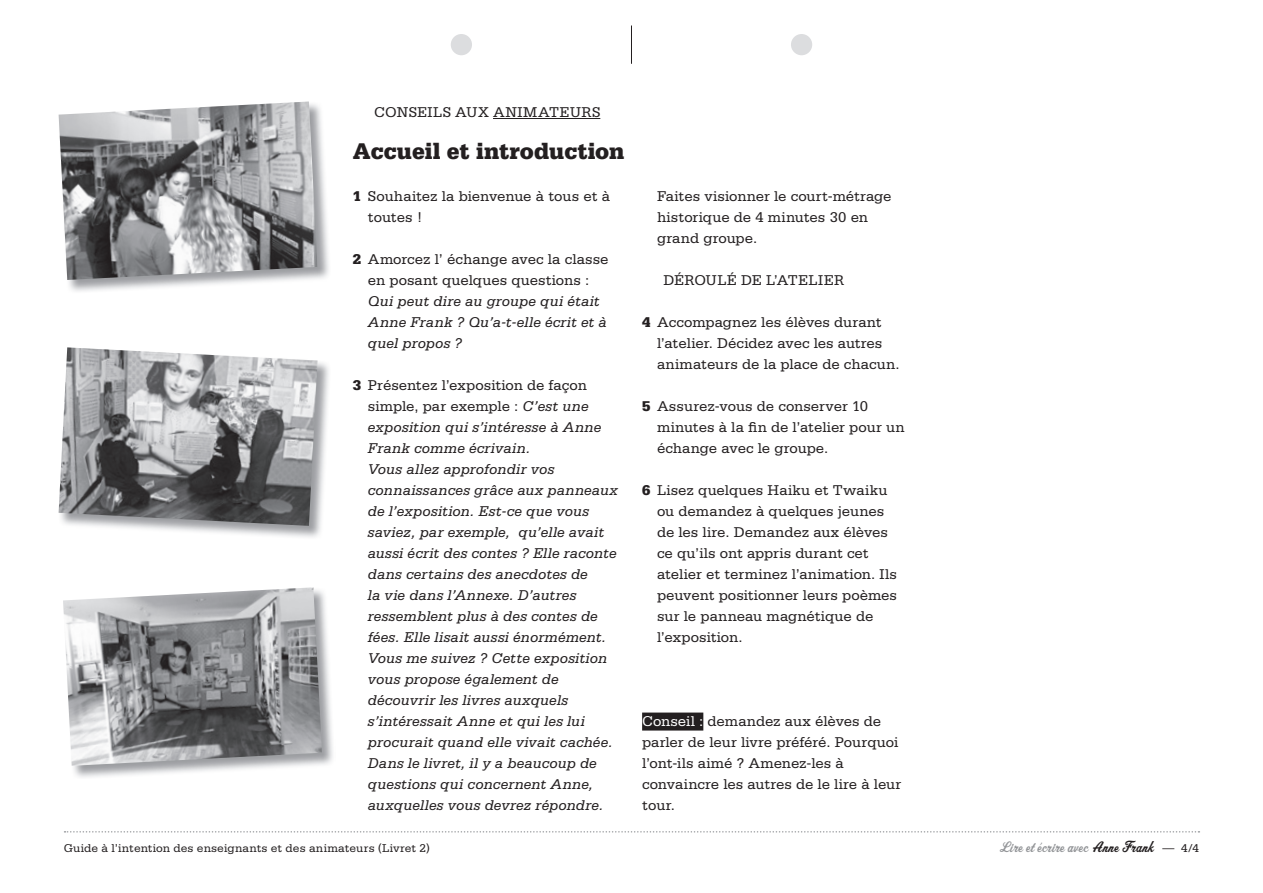
<style>
.page{position:relative;width:1263px;height:893px;background:#fff}
.page>*{position:absolute;margin:0;border:0;box-sizing:border-box;transform-origin:0 0}
.t1{font:900 24px "Serifa Std";letter-spacing:.005em;color:#231f20;scale:.96 1}
.t2{font:16.5px "OPTI Sport Script";letter-spacing:.005em;color:#939598}
.t3{font:15px/21px "Serifa Std";color:#231f20}
.t4{font:italic 15px/21px "Serifa Std";letter-spacing:.015em;color:#231f20}
.t5{font:15px "Serifa Std";letter-spacing:.025em;color:#231f20}
.t6{font:15px "Serifa Std";letter-spacing:.02em;color:#231f20}
.t7{font:12px "Serifa Std";letter-spacing:.01em;color:#231f20}
.s1{font-weight:900}
.s2{font-weight:900;font-style:normal}
.s3{font-style:normal}
.s4{color:#fff}
.s5{color:#231f20}
.s6{font-family:"Serifa Std";font-size:12px;color:#231f20}
</style>
<div class="page">
<svg style="left:65px;top:831px;width:1134px;height:2px"></svg>
<div style="left:451px;top:34px;width:21px;height:21px;background:#dcdddf;border-radius:50%"></div>
<div style="left:791px;top:34px;width:21px;height:21px;background:#dcdddf;border-radius:50%"></div>
<hr style="left:631px;top:26px;width:1px;height:38px;background:#231f20">
<div style="left:642px;top:713px;width:61px;height:18px;background:#231f20"></div>
<img style="left:58px;top:107px;width:271px;height:184px">
<img style="left:59px;top:101px;width:259px;height:179px">
<img style="left:58px;top:362px;width:271px;height:175px">
<img style="left:59px;top:347px;width:259px;height:179px">
<img style="left:74px;top:593px;width:259px;height:184px">
<img style="left:63px;top:587px;width:259px;height:179px">
<hr style="left:493px;top:118px;width:107px;height:1px;background:#231f20">
<p class="t5" style="left:374px;top:104px;width:228px">CONSEILS AUX ANIMATEURS</p>
<h1 class="t1" style="left:353px;top:137px;width:285px">Accueil et introduction</h1>
<p class="t3" style="left:368px;top:186px;width:244px;text-indent:-15px"><span class="s1">1</span> Souhaitez la bienvenue à tous et à toutes !</p>
<p class="t3" style="left:353px;top:249px;width:257px;text-align:center"><span class="s1">2</span> Amorcez l’ échange avec la classe en posant quelques questions :</p>
<p class="t4" style="left:368px;top:291px;width:241px">Qui peut dire au groupe qui était<br>Anne Frank ? Qu’a-t-elle écrit et à quel propos ?</p>
<p class="t4" style="left:368px;top:375px;width:251px;text-indent:-15px"><span class="s2">3</span> <span class="s3">Présentez l’exposition de façon simple, par exemple :</span> C’est une exposition qui s’intéresse à Anne<br>Frank comme écrivain.<br>Vous allez approfondir vos connaissances grâce aux panneaux de l’exposition. Est-ce que vous saviez, par exemple, qu’elle avait aussi écrit des contes ? Elle raconte dans certains des anecdotes de<br>la vie dans l’Annexe. D’autres ressemblent plus à des contes de fées. Elle lisait aussi énormément.<br>Vous me suivez ? Cette exposition vous propose également de découvrir les livres auxquels s’intéressait Anne et qui les lui procurait quand elle vivait cachée.<br>Dans le livret, il y a beaucoup de questions qui concernent Anne, auxquelles vous devrez répondre.</p>
<p class="t3" style="left:657px;top:186px;width:236px">Faites visionner le court-métrage historique de 4 minutes 30 en grand groupe.</p>
<p class="t6" style="left:663px;top:272px;width:182px">DÉROULÉ DE L’ATELIER</p>
<p class="t3" style="left:657px;top:312px;width:244px;text-indent:-15px"><span class="s1">4</span> Accompagnez les élèves durant l’atelier. Décidez avec les autres animateurs de la place de chacun.</p>
<p class="t3" style="left:657px;top:396px;width:249px;text-indent:-15px"><span class="s1">5</span> Assurez-vous de conserver 10 minutes à la fin de l’atelier pour un échange avec le groupe.</p>
<p class="t3" style="left:657px;top:480px;width:242px;text-indent:-15px"><span class="s1">6</span> Lisez quelques Haiku et Twaiku ou demandez à quelques jeunes de les lire. Demandez aux élèves ce qu’ils ont appris durant cet atelier et terminez l’animation. Ils peuvent positionner leurs poèmes sur le panneau magnétique de l’exposition.</p>
<p class="t3" style="left:642px;top:711px;width:261px"><span class="s4">Conseil :</span> demandez aux élèves de parler de leur livre préféré. Pourquoi l’ont-ils aimé ? Amenez-les à convaincre les autres de le lire à leur tour.</p>
<p class="t7" style="left:64px;top:841px;width:368px">Guide à l’intention des enseignants et des animateurs (Livret 2)</p>
<p class="t2" style="left:998px;top:837px;width:202px">Lire et écrire avec <span class="s5">Anne Frank</span> <span class="s6">— 4/4</span></p>
</div>
